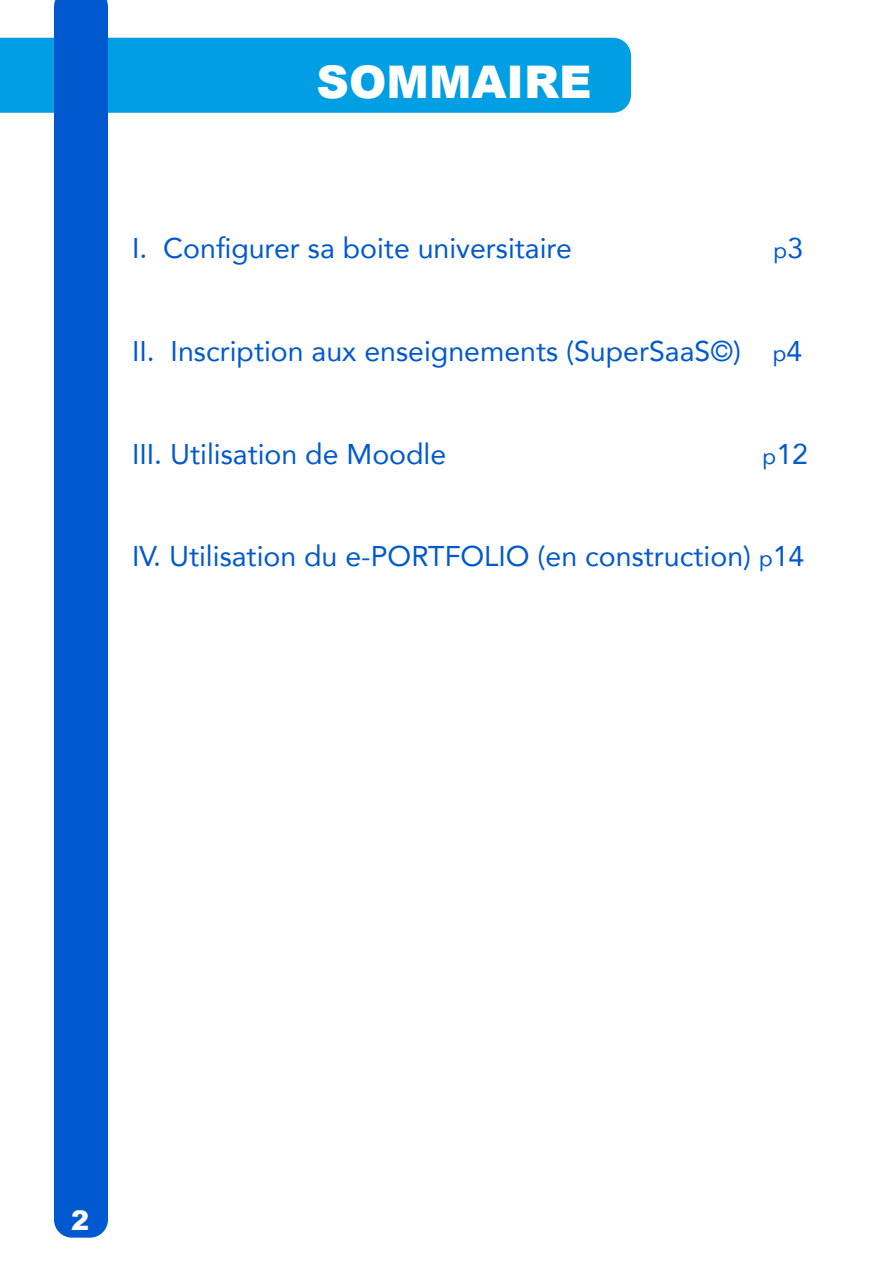
<style>
.page{position:relative;width:893px;height:1263px;background:#fff}
.page>*{position:absolute;margin:0;border:0;box-sizing:border-box;transform-origin:0 0}
.t1{font:900 45px "Arial";color:#fff}
.t2{font:28.5px "Avenir";color:#0059cf}
.t3{font:900 27px "Arial";color:#fff}
.t4{font:22.5px "Avenir";color:#0059cf}
.s1{font-size:28.5px}
.s2{font-size:22.5px}
</style>
<div class="page">
<div style="left:0;top:38px;width:631px;height:75px;background:#009fe3"></div>
<div style="left:54px;top:0;width:54px;height:1237px;background:#0059cf"></div>
<h1 class="t1" style="left:317px;top:50px;width:276px">SOMMAIRE</h1>
<p class="t2" style="left:132px;top:226px;width:441px">I. Configurer sa boite universitaire</p>
<p class="t4" style="left:774px;top:232px;width:31px">p<span class="s1">3</span></p>
<p class="t2" style="left:132px;top:328px;width:672px">II. Inscription aux enseignements (SuperSaaS©) <span class="s2">p</span>4</p>
<p class="t2" style="left:132px;top:431px;width:316px">III. Utilisation de Moodle</p>
<p class="t2" style="left:763px;top:431px;width:47px"><span class="s2">p</span>12</p>
<p class="t2" style="left:132px;top:533px;width:674px">IV. Utilisation du e-PORTFOLIO (en construction) <span class="s2">p</span>14</p>
<p class="t3" style="left:71px;top:1201px;width:20px">2</p>
</div>
